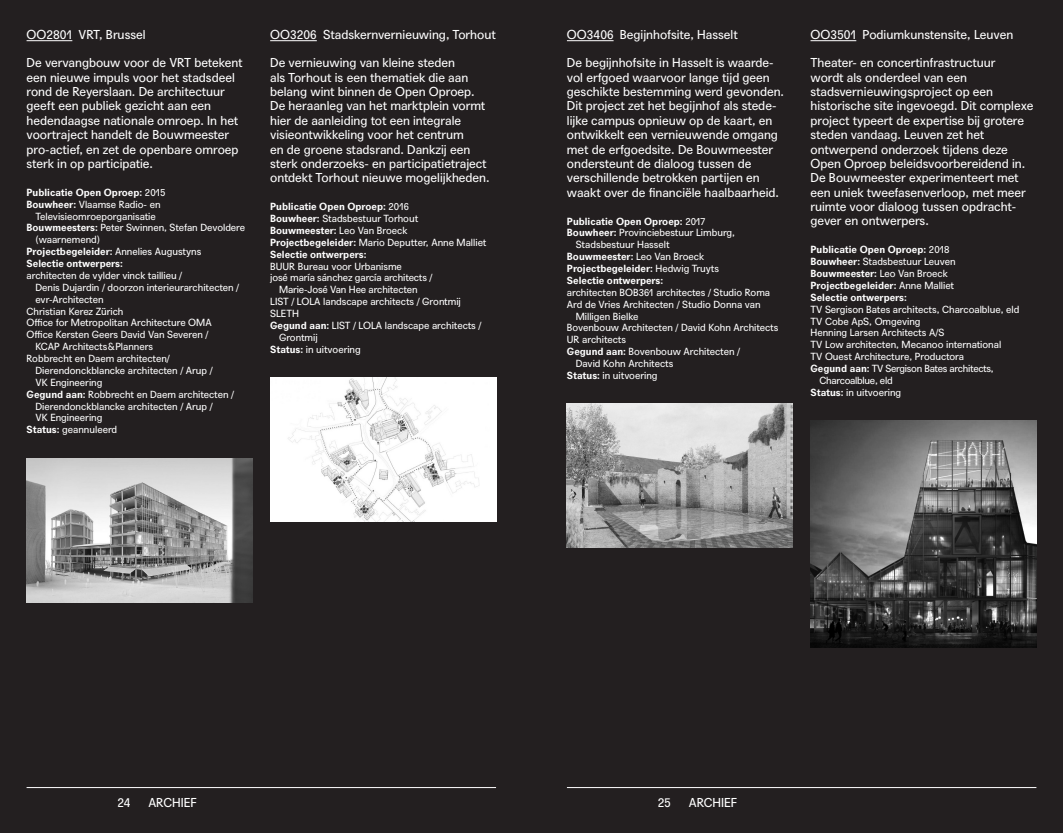
<style>
.page{position:relative;width:1063px;height:833px;background:#231f20}
.page>*{position:absolute;margin:0;border:0;box-sizing:border-box;transform-origin:0 0}
.LIST-ARCHIEF-t3{font:12.5px/14.4px "Agipo";color:#fff}
.LIST-ARCHIEF-t2{font:12.5px "Agipo";color:#fff}
.LIST-ARCHIEF-t1{font:10px/11.9px "Agipo";color:#fff}
.LIST-ARCHIEF-t1-2{font:700 10px "Agipo";color:#fff}
.LIST-ARCHIEF-t1-3{font:10px/11.9px "Agipo";letter-spacing:-.025em;color:#fff}
.s1{font-weight:400}
.s2{font-weight:700}
</style>
<div class="page">
<hr style="left:27px;top:787px;width:469px;height:1px;background:#fff">
<hr style="left:567px;top:787px;width:469px;height:1px;background:#fff">
<img style="left:27px;top:459px;width:225px;height:143px">
<img style="left:270px;top:378px;width:226px;height:143px">
<img style="left:567px;top:403px;width:226px;height:144px">
<img style="left:811px;top:421px;width:225px;height:226px">
<hr style="left:27px;top:40px;width:45px;height:1px;background:#fff">
<hr style="left:811px;top:40px;width:45px;height:1px;background:#fff">
<hr style="left:270px;top:40px;width:47px;height:1px;background:#fff">
<hr style="left:567px;top:40px;width:47px;height:1px;background:#fff">
<p class="LIST-ARCHIEF-t2" style="left:27px;top:24px;width:121px">OO2801 VRT, Brussel</p>
<p class="LIST-ARCHIEF-t3" style="left:27px;top:55px;width:217px">De vervangbouw voor de VRT betekent een nieuwe impuls voor het stadsdeel rond de Reyerslaan. De architectuur geeft een publiek gezicht aan een hedendaagse nationale omroep. In het voortraject handelt de Bouwmeester pro-actief, en zet de openbare omroep sterk in op participatie.</p>
<p class="LIST-ARCHIEF-t1-2" style="left:27px;top:184px;width:140px">Publicatie Open Oproep: <span class="s1">2015</span></p>
<p class="LIST-ARCHIEF-t1" style="left:27px;top:197px;width:135px;text-align:center"><span class="s2">Bouwheer:</span> Vlaamse Radio- en<br>Televisieomroeporganisatie</p>
<p class="LIST-ARCHIEF-t1" style="left:35px;top:221px;width:211px;text-indent:-9px"><span class="s2">Bouwmeesters:</span> Peter Swinnen, Stefan Devoldere (waarnemend)</p>
<p class="LIST-ARCHIEF-t1-2" style="left:27px;top:244px;width:176px">Projectbegeleider: <span class="s1">Annelies Augustyns</span></p>
<p class="LIST-ARCHIEF-t1-2" style="left:27px;top:256px;width:98px">Selectie ontwerpers:</p>
<p class="LIST-ARCHIEF-t1" style="left:35px;top:268px;width:205px;text-indent:-9px">architecten de vylder vinck taillieu /<br>Denis Dujardin / doorzon interieurarchitecten / evr-Architecten</p>
<p class="LIST-ARCHIEF-t1" style="left:27px;top:304px;width:98px">Christian Kerez Zürich</p>
<p class="LIST-ARCHIEF-t1" style="left:27px;top:316px;width:187px">Office for Metropolitan Architecture OMA</p>
<p class="LIST-ARCHIEF-t1" style="left:35px;top:328px;width:175px;text-indent:-9px">Office Kersten Geers David Van Severen /<br>KCAP Architects&amp;Planners</p>
<p class="LIST-ARCHIEF-t1" style="left:35px;top:352px;width:179px;text-indent:-9px">Robbrecht en Daem architecten/<br>Dierendonckblancke architecten / Arup /<br>VK Engineering</p>
<p class="LIST-ARCHIEF-t1" style="left:35px;top:387px;width:200px;text-indent:-9px"><span class="s2">Gegund aan:</span> Robbrecht en Daem architecten /<br>Dierendonckblancke architecten / Arup /<br>VK Engineering</p>
<p class="LIST-ARCHIEF-t1" style="left:27px;top:423px;width:92px"><span class="s2">Status:</span> geannuleerd</p>
<p class="LIST-ARCHIEF-t2" style="left:270px;top:24px;width:227px">OO3206 Stadskernvernieuwing, Torhout</p>
<p class="LIST-ARCHIEF-t3" style="left:270px;top:55px;width:221px">De vernieuwing van kleine steden<br>als Torhout is een thematiek die aan belang wint binnen de Open Oproep.<br>De heraanleg van het marktplein vormt hier de aanleiding tot een integrale visieontwikkeling voor het centrum<br>en de groene stadsrand. Dankzij een sterk onderzoeks- en participatietraject ontdekt Torhout nieuwe mogelijkheden.</p>
<p class="LIST-ARCHIEF-t1-2" style="left:270px;top:199px;width:140px">Publicatie Open Oproep: <span class="s1">2016</span></p>
<p class="LIST-ARCHIEF-t1" style="left:270px;top:212px;width:150px"><span class="s2">Bouwheer:</span> Stadsbestuur Torhout</p>
<p class="LIST-ARCHIEF-t1-2" style="left:270px;top:222px;width:139px">Bouwmeester: <span class="s1">Leo Van Broeck</span></p>
<p class="LIST-ARCHIEF-t1" style="left:270px;top:235px;width:218px"><span class="s2">Projectbegeleider:</span> Mario Deputter, Anne Malliet</p>
<p class="LIST-ARCHIEF-t1-2" style="left:270px;top:246px;width:98px">Selectie ontwerpers:</p>
<p class="LIST-ARCHIEF-t1" style="left:270px;top:259px;width:133px">BUUR Bureau voor Urbanisme</p>
<p class="LIST-ARCHIEF-t1" style="left:270px;top:271px;width:164px;text-align:center">josé maría sánchez garcía architects /<br>Marie-José Van Hee architecten</p>
<p class="LIST-ARCHIEF-t1" style="left:270px;top:295px;width:192px">LIST / LOLA landscape architects / Grontmij</p>
<p class="LIST-ARCHIEF-t1" style="left:270px;top:307px;width:30px">SLETH</p>
<p class="LIST-ARCHIEF-t1" style="left:279px;top:318px;width:204px;text-indent:-9px"><span class="s2">Gegund aan:</span> LIST / LOLA landscape architects /<br>Grontmij</p>
<p class="LIST-ARCHIEF-t1" style="left:270px;top:342px;width:92px"><span class="s2">Status:</span> in uitvoering</p>
<p class="LIST-ARCHIEF-t2" style="left:567px;top:24px;width:172px">OO3406 Begijnhofsite, Hasselt</p>
<p class="LIST-ARCHIEF-t3" style="left:567px;top:55px;width:219px">De begijnhofsite in Hasselt is waarde-- vol erfgoed waarvoor lange tijd geen geschikte bestemming werd gevonden.<br>Dit project zet het begijnhof als stede&shy;lijke campus opnieuw op de kaart, en ontwikkelt een vernieuwende omgang met de erfgoedsite. De Bouwmeester ondersteunt de dialoog tussen de verschillende betrokken partijen en waakt over de financiële haalbaarheid.</p>
<p class="LIST-ARCHIEF-t1-2" style="left:567px;top:213px;width:140px">Publicatie Open Oproep: <span class="s1">2017</span></p>
<p class="LIST-ARCHIEF-t1" style="left:576px;top:226px;width:161px;text-indent:-9px"><span class="s2">Bouwheer:</span> Provinciebestuur Limburg,<br>Stadsbestuur Hasselt</p>
<p class="LIST-ARCHIEF-t1-2" style="left:567px;top:249px;width:139px">Bouwmeester: <span class="s1">Leo Van Broeck</span></p>
<p class="LIST-ARCHIEF-t1-2" style="left:567px;top:261px;width:154px">Projectbegeleider: <span class="s1">Hedwig Truyts</span></p>
<p class="LIST-ARCHIEF-t1-2" style="left:567px;top:272px;width:98px">Selectie ontwerpers:</p>
<p class="LIST-ARCHIEF-t1" style="left:567px;top:285px;width:205px">architecten BOB361 architectes / Studio Roma</p>
<p class="LIST-ARCHIEF-t1" style="left:576px;top:297px;width:186px;text-indent:-9px">Ard de Vries Architecten / Studio Donna van<br>Milligen Bielke</p>
<p class="LIST-ARCHIEF-t1" style="left:567px;top:321px;width:213px">Bovenbouw Architecten / David Kohn Architects</p>
<p class="LIST-ARCHIEF-t1" style="left:567px;top:333px;width:61px">UR architects</p>
<p class="LIST-ARCHIEF-t1" style="left:576px;top:345px;width:166px;text-indent:-9px"><span class="s2">Gegund aan:</span> Bovenbouw Architecten /<br>David Kohn Architects</p>
<p class="LIST-ARCHIEF-t1" style="left:567px;top:368px;width:92px"><span class="s2">Status:</span> in uitvoering</p>
<p class="LIST-ARCHIEF-t2" style="left:811px;top:24px;width:204px">OO3501 Podiumkunstensite, Leuven</p>
<p class="LIST-ARCHIEF-t3" style="left:811px;top:55px;width:224px">Theater- en concertinfrastructuur<br>wordt als onderdeel van een stadsvernieuwingsproject op een historische site ingevoegd. Dit complexe project typeert de expertise bij grotere steden vandaag. Leuven zet het ontwerpend onderzoek tijdens deze Open Oproep beleidsvoorbereidend in.<br>De Bouwmeester experimenteert met een uniek tweefasenverloop, met meer ruimte voor dialoog tussen opdracht&shy;gever en ontwerpers.</p>
<p class="LIST-ARCHIEF-t1-2" style="left:811px;top:242px;width:141px">Publicatie Open Oproep: <span class="s1">2018</span></p>
<p class="LIST-ARCHIEF-t1" style="left:811px;top:255px;width:147px"><span class="s2">Bouwheer:</span> Stadsbestuur Leuven</p>
<p class="LIST-ARCHIEF-t1-2" style="left:811px;top:266px;width:139px">Bouwmeester: <span class="s1">Leo Van Broeck</span></p>
<p class="LIST-ARCHIEF-t1-2" style="left:811px;top:277px;width:145px">Projectbegeleider: <span class="s1">Anne Malliet</span></p>
<p class="LIST-ARCHIEF-t1-2" style="left:811px;top:289px;width:98px">Selectie ontwerpers:</p>
<p class="LIST-ARCHIEF-t1" style="left:811px;top:302px;width:210px">TV Sergison Bates architects, Charcoalblue, eld</p>
<p class="LIST-ARCHIEF-t1" style="left:811px;top:314px;width:111px">TV Cobe ApS, Omgeving</p>
<p class="LIST-ARCHIEF-t1" style="left:811px;top:326px;width:135px">Henning Larsen Architects A/S</p>
<p class="LIST-ARCHIEF-t1" style="left:811px;top:338px;width:192px">TV Low architecten, Mecanoo international</p>
<p class="LIST-ARCHIEF-t1" style="left:811px;top:350px;width:155px">TV Ouest Architecture, Productora</p>
<p class="LIST-ARCHIEF-t1-3" style="left:819px;top:362px;width:176px;text-indent:-9px"><span class="s2">Gegund aan:</span> TV Sergison Bates architects,<br>Charcoalblue, eld</p>
<p class="LIST-ARCHIEF-t1" style="left:811px;top:385px;width:92px"><span class="s2">Status:</span> in uitvoering</p>
<p class="LIST-ARCHIEF-t3" style="left:118px;top:794px;width:15px">24</p>
<p class="LIST-ARCHIEF-t3" style="left:148px;top:794px;width:50px">ARCHIEF</p>
<p class="LIST-ARCHIEF-t3" style="left:658px;top:794px;width:15px">25</p>
<p class="LIST-ARCHIEF-t3" style="left:689px;top:794px;width:50px">ARCHIEF</p>
</div>
